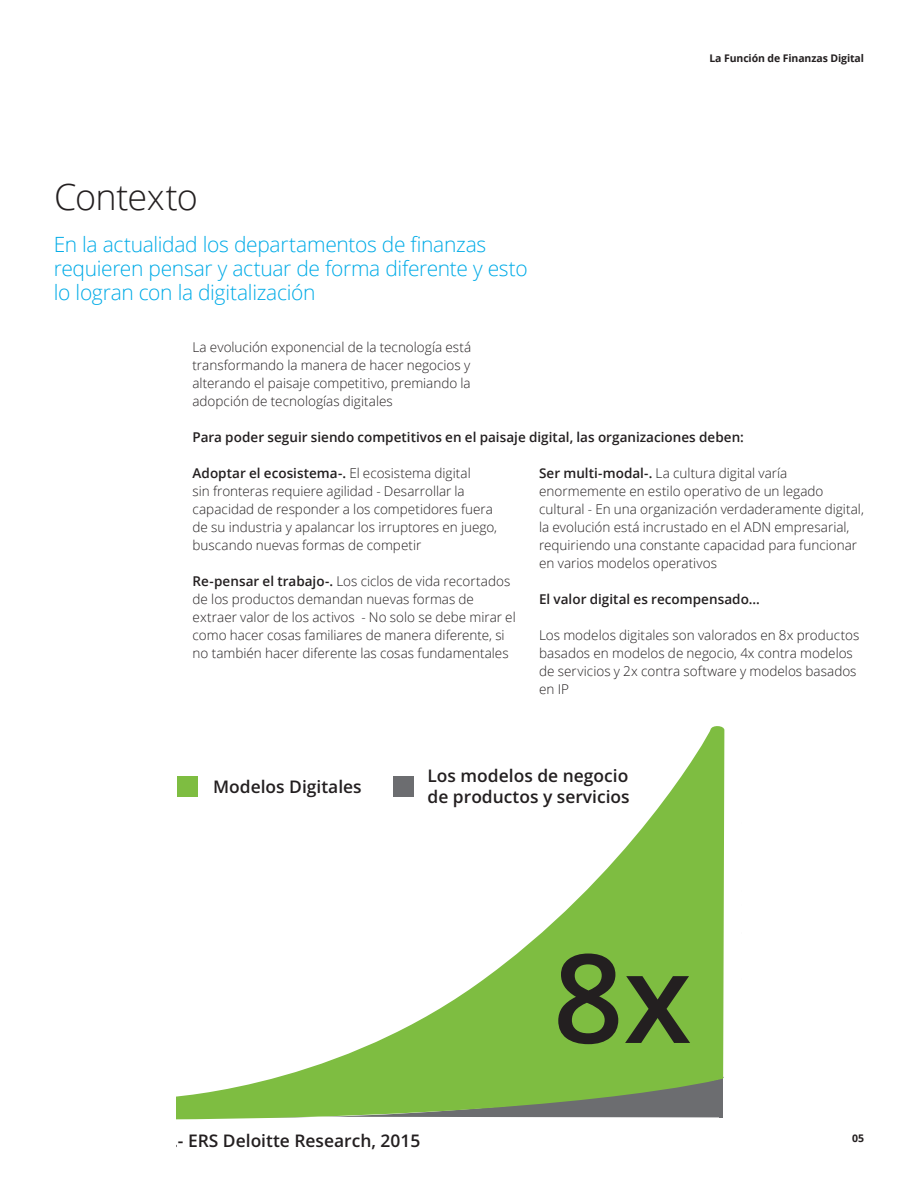
<style>
.page{position:relative;width:918px;height:1188px;background:#fff}
.page>*{position:absolute;margin:0;border:0;box-sizing:border-box;transform-origin:0 0}
.t1{font:600 123.75px "Open Sans";color:#231f20}
.A_Page_heading__30-5{font:300 36px "Open Sans";letter-spacing:-.015em;color:#231f20}
.t2{font:300 21px/24px "Open Sans";letter-spacing:-.015em;color:#00abe7}
.t3{font:600 17.4px/20.9px "Open Sans";color:#231f20}
.t4{font:300 13.5px/18px "Open Sans";color:#231f20}
.t5{font:600 13.5px "Open Sans";color:#231f20}
.Brochure_title___Rig{font:700 10.5px "Open Sans";letter-spacing:-.01em;color:#231f20}
.s1{font-weight:600}
</style>
<div class="page">
<svg style="left:176px;top:726px;width:548px;height:393px"></svg>
<div style="left:177px;top:776px;width:21px;height:21px;background:#7ebd41"></div>
<div style="left:393px;top:776px;width:21px;height:21px;background:#6c6d70"></div>
<p class="A_Page_heading__30-5" style="left:54px;top:172px;width:145px">Contexto</p>
<p class="t2" style="left:54px;top:232px;width:475px">En la actualidad los departamentos de finanzas requieren pensar y actuar de forma diferente y esto lo logran con la digitalización</p>
<p class="t4" style="left:192px;top:338px;width:281px;text-align:justify">La evolución exponencial de la tecnología está transformando la manera de hacer negocios y alterando el paisaje competitivo, premiando la adopción de tecnologías digitales</p>
<p class="Brochure_title___Rig" style="left:709px;top:51px;width:156px">La Función de Finanzas Digital</p>
<p class="t5" style="left:193px;top:428px;width:553px">Para poder seguir siendo competitivos en el paisaje digital, las organizaciones deben:</p>
<p class="t4" style="left:193px;top:464px;width:306px"><span class="s1">Adoptar el ecosistema-.</span> El ecosistema digital<br>sin fronteras requiere agilidad - Desarrollar la capacidad de responder a los competidores fuera de su industria y apalancar los irruptores en juego, buscando nuevas formas de competir</p>
<p class="t4" style="left:193px;top:572px;width:325px"><span class="s1">Re-pensar el trabajo-.</span> Los ciclos de vida recortados de los productos demandan nuevas formas de extraer valor de los activos - No solo se debe mirar el como hacer cosas familiares de manera diferente, si no también hacer diferente las cosas fundamentales</p>
<p class="t4" style="left:539px;top:464px;width:326px"><span class="s1">Ser multi-modal-.</span> La cultura digital varía enormemente en estilo operativo de un legado cultural - En una organización verdaderamente digital, la evolución está incrustado en el ADN empresarial, requiriendo una constante capacidad para funcionar en varios modelos operativos</p>
<p class="t5" style="left:539px;top:590px;width:222px">El valor digital es recompensado…</p>
<p class="t4" style="left:539px;top:626px;width:322px">Los modelos digitales son valorados en 8x productos basados en modelos de negocio, 4x contra modelos de servicios y 2x contra software y modelos basados en IP</p>
<p class="t3" style="left:213px;top:776px;width:150px">Modelos Digitales</p>
<p class="t3" style="left:428px;top:765px;width:204px">Los modelos de negocio de productos y servicios</p>
<p class="t3" style="left:163px;top:1130px;width:259px">1.- ERS Deloitte Research, 2015</p>
<p class="t1" style="left:553px;top:913px;width:140px">8x</p>
<p class="Brochure_title___Rig" style="left:852px;top:1131px;width:13px">05</p>
</div>
